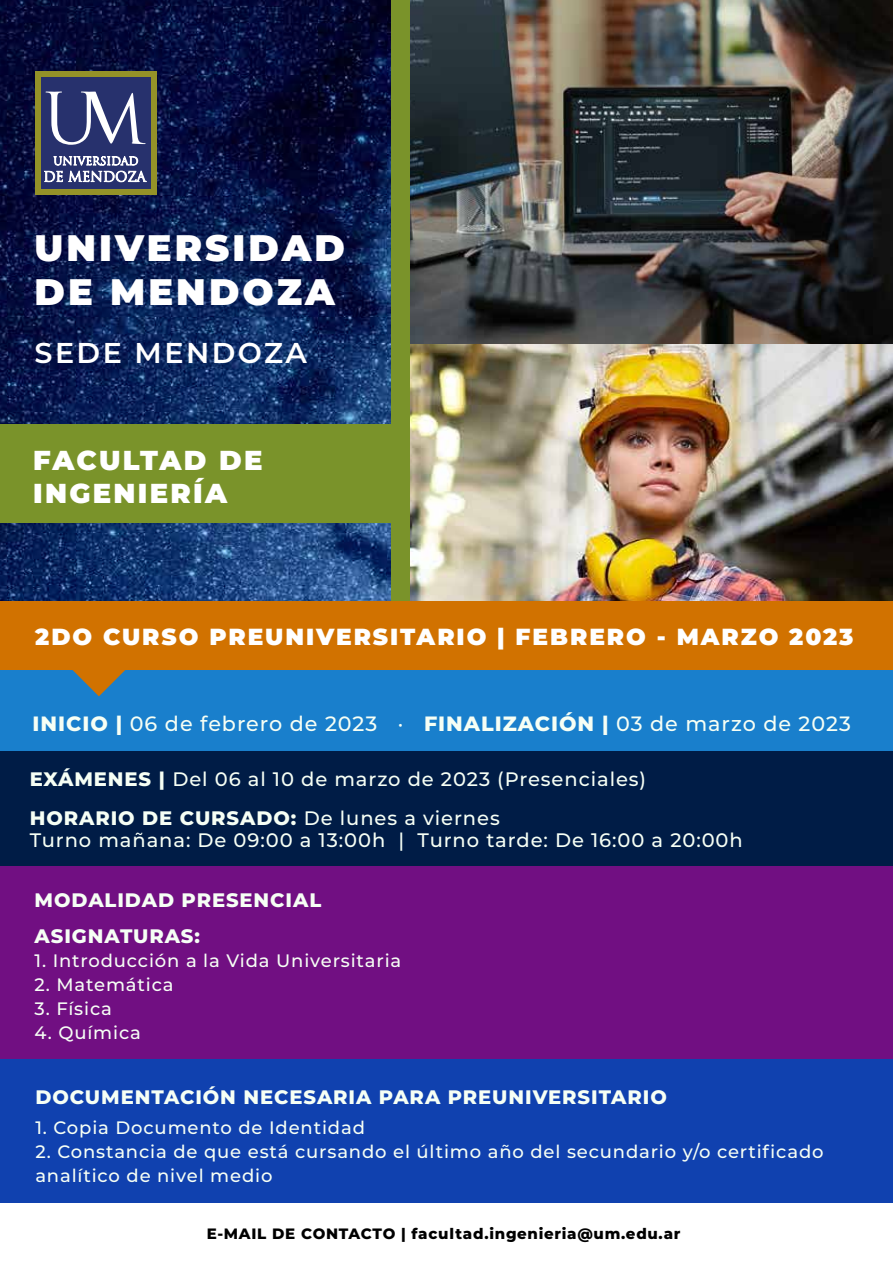
<style>
.page{position:relative;width:893px;height:1263px;background:#fff}
.page>*{position:absolute;margin:0;border:0;box-sizing:border-box;transform-origin:0 0}
.t1{font:900 36.9px/44.2px "Montserrat";letter-spacing:.085em;color:#fff}
.t2{font:600 28.65px "Montserrat";letter-spacing:.085em;color:#fff}
.t3{font:900 27.45px/32.8px "Montserrat";letter-spacing:.085em;color:#fff}
.t4{font:900 23.25px "Montserrat";letter-spacing:.085em;color:#fff}
.t5{font:500 20.7px "Montserrat";letter-spacing:.045em;color:#f6fff5}
.t6{font:500 19.5px/39px "Montserrat";letter-spacing:.045em;color:#f6fff5}
.t7{font:800 19.5px/36px "Montserrat";letter-spacing:.045em;color:#f6fff5}
.t8{font:500 18px/24px "Montserrat";letter-spacing:.045em;color:#f6fff5}
.t9{font:800 15px "Montserrat";letter-spacing:.045em;color:#000}
.s1{font-weight:800}
</style>
<div class="page">
<img style="left:0;top:0;width:392px;height:602px">
<img style="left:410px;top:344px;width:483px;height:258px">
<div style="left:0;top:664px;width:893px;height:87px;background:#197fcc"></div>
<div style="left:0;top:751px;width:893px;height:115px;background:#001c46"></div>
<div style="left:0;top:866px;width:893px;height:194px;background:#710f82"></div>
<div style="left:0;top:1058px;width:893px;height:144px;background:#1041af"></div>
<div style="left:35px;top:71px;width:121px;height:124px;background:#949228"></div>
<div style="left:41px;top:77px;width:109px;height:112px;background:#27316d"></div>
<svg style="left:44px;top:92px;width:103px;height:91px"></svg>
<div style="left:0;top:424px;width:401px;height:98px;background:#7a932a"></div>
<img style="left:410px;top:0;width:483px;height:344px">
<div style="left:392px;top:0;width:18px;height:652px;background:#7a932a"></div>
<div style="left:0;top:602px;width:893px;height:68px;background:#d17200"></div>
<svg style="left:72px;top:670px;width:53px;height:26px"></svg>
<h1 class="t1" style="left:35px;top:223px;width:312px">UNIVERSIDAD<br>DE MENDOZA</h1>
<h2 class="t2" style="left:35px;top:332px;width:274px">SEDE MENDOZA</h2>
<h3 class="t3" style="left:33px;top:442px;width:231px">FACULTAD DE<br>INGENIERÍA</h3>
<p class="t4" style="left:35px;top:619px;width:820px">2DO CURSO PREUNIVERSITARIO | FEBRERO - MARZO 2023</p>
<p class="t5" style="left:32px;top:709px;width:820px"><span class="s1">INICIO |</span> 06 de febrero de 2023 · <span class="s1">FINALIZACIÓN |</span> 03 de marzo de 2023</p>
<p class="t6" style="left:30px;top:758px;width:618px"><span class="s1">EXÁMENES |</span> Del 06 al 10 de marzo de 2023 (Presenciales)<br><span class="s1">HORARIO DE CURSADO:</span> De lunes a viernes</p>
<p class="t6" style="left:30px;top:820px;width:715px">Turno mañana: De 09:00 a 13:00h | Turno tarde: De 16:00 a 20:00h</p>
<p class="t7" style="left:35px;top:881px;width:288px">MODALIDAD PRESENCIAL<br>ASIGNATURAS:</p>
<p class="t8" style="left:35px;top:947px;width:368px">1. Introducción a la Vida Universitaria</p>
<p class="t8" style="left:35px;top:971px;width:140px">2. Matemática</p>
<p class="t8" style="left:35px;top:995px;width:79px">3. Física</p>
<p class="t8" style="left:35px;top:1019px;width:108px">4. Química</p>
<p class="t7" style="left:35px;top:1078px;width:633px">DOCUMENTACIÓN NECESARIA PARA PREUNIVERSITARIO</p>
<p class="t8" style="left:35px;top:1115px;width:331px">1. Copia Documento de Identidad</p>
<p class="t8" style="left:35px;top:1139px;width:790px">2. Constancia de que está cursando el último año del secundario y/o certificado analítico de nivel medio</p>
<p class="t9" style="left:207px;top:1223px;width:475px">E-MAIL DE CONTACTO | facultad.ingenieria@um.edu.ar</p>
</div>
